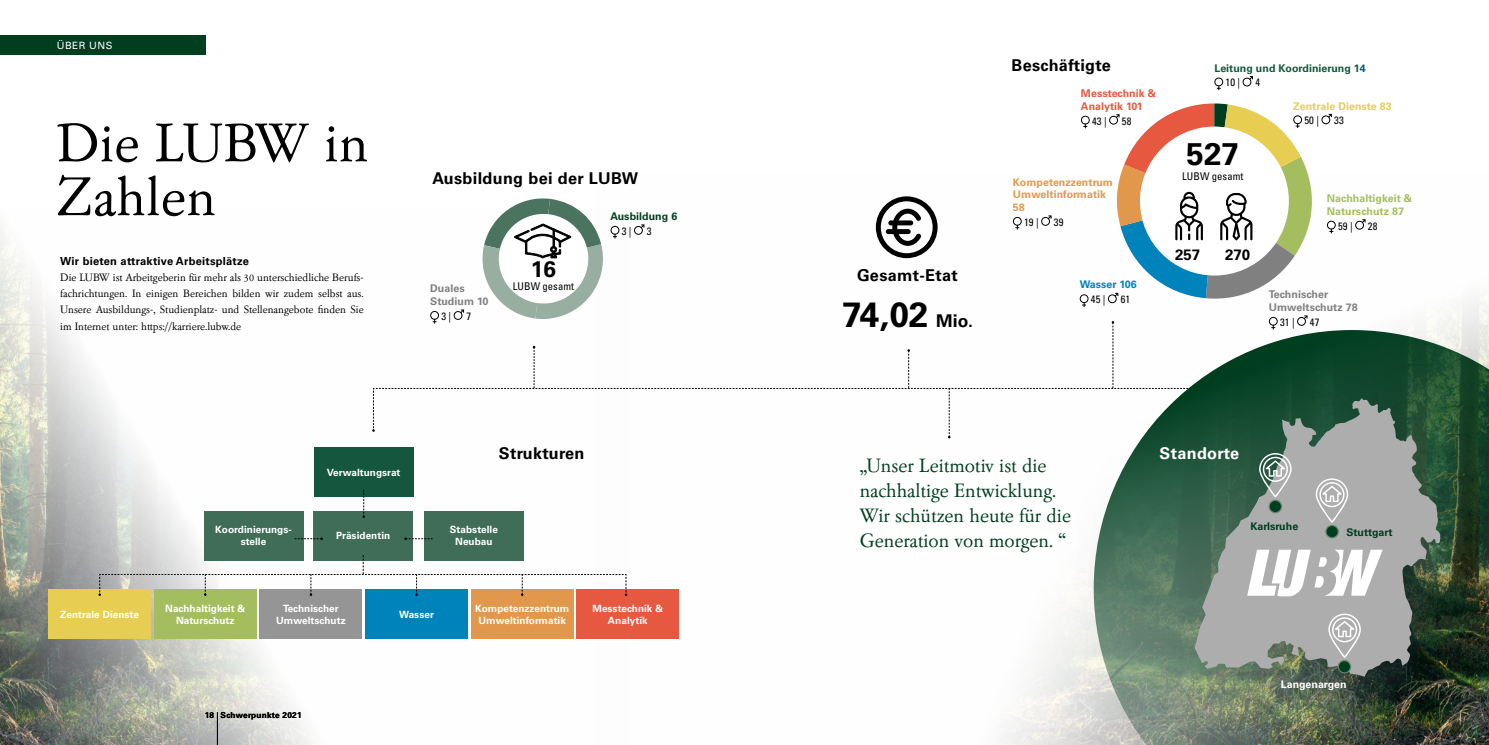
<style>
.page{position:relative;width:1489px;height:745px;background:#fff}
.page>*{position:absolute;margin:0;border:0;box-sizing:border-box;transform-origin:0 0}
.H2-Hauptthema_-_Head{font:56.25px/53.8px "Garamontfor LUBWB";letter-spacing:.005em;color:#000}
.t1{font:700 35px "Universfor LUBW 65";color:#000}
.t2{font:700 31.25px "Universfor LUBW 65";color:#000}
.t3{font:700 22.5px "Universfor LUBW 65";color:#000}
.t4{font:20px "Garamontfor LUBWB";color:#003e20}
.H3-Diagramm-Lbdg{font:700 16.25px "Universfor LUBW 65";letter-spacing:.02em;color:#000}
.H3-Diagramm-Zentr{font:700 16.25px "Universfor LUBW 65";letter-spacing:.02em;color:#000}
.H3-Diagramm-Lbdg-2{font:700 16.25px "Universfor LUBW 65";letter-spacing:.02em;color:#fff}
.t5{font:700 15px "Universfor LUBW 65";letter-spacing:.005em;color:#000}
.P-Copytext-Block{font:11.12px/16.1px "Garamontfor LUBWB";color:#000;text-align:justify}
.H3-Text-Zahlen{font:700 11.12px "Universfor LUBW 65";letter-spacing:.02em;color:#000}
.t6{font:10.62px "Universfor LUBW 57 Cn";letter-spacing:.005em;color:#000}
.t7{font:700 10.62px/12.8px "Universfor LUBW 65";letter-spacing:.005em;color:#808080}
.t8{font:700 10.62px/12.8px "Universfor LUBW 65";letter-spacing:.005em;color:#e2984c}
.t9{font:700 10.62px "Universfor LUBW 65";letter-spacing:.005em;color:#003e20}
.t10{font:700 10.62px/12.8px "Universfor LUBW 65";letter-spacing:.005em;color:#a4be5f}
.t11{font:700 10.62px "Universfor LUBW 65";letter-spacing:.005em;color:#15573e}
.t12{font:700 10.62px/12.8px "Universfor LUBW 65";letter-spacing:.005em;color:#e6583f}
.t13{font:700 10.62px "Universfor LUBW 65";letter-spacing:.005em;color:#e8cd53}
.t14{font:700 10.62px "Universfor LUBW 65";letter-spacing:.005em;color:#fff}
.t15{font:700 10.62px "Universfor LUBW 65";letter-spacing:.005em;color:#0082ba}
.t16{font:700 10px/12px "Universfor LUBW 65";letter-spacing:.005em;color:#fff;text-align:center}
.H1-Rubrik{font:10px "Universfor LUBW 55 Roman";letter-spacing:.05em;color:#fff}
.t17{font:700 8.25px "Universfor LUBW 65";letter-spacing:.03em;color:#000}
.s1{font-size:17.5px}
.s2{color:#00597f}
</style>
<div class="page">
<img style="left:628px;top:189px;width:860px;height:555px">
<img style="left:0;top:226px;width:628px;height:518px">
<svg style="left:1194px;top:398px;width:245px;height:278px;background:#7e8b83"></svg>
<svg style="left:1258px;top:453px;width:33px;height:44px"></svg>
<div style="left:1269px;top:500px;width:12px;height:12px;background:#003e20;border-radius:50%"></div>
<div style="left:1268px;top:499px;width:13px;height:14px;border:1px solid #638573;border-radius:50%"></div>
<svg style="left:1315px;top:478px;width:33px;height:44px"></svg>
<svg style="left:1325px;top:525px;width:13px;height:12px"></svg>
<div style="left:1325px;top:524px;width:13px;height:14px;border:1px solid #638573;border-radius:50%"></div>
<svg style="left:1247px;top:549px;width:135px;height:47px"></svg>
<svg style="left:1328px;top:613px;width:32px;height:44px"></svg>
<svg style="left:1338px;top:660px;width:12px;height:12px"></svg>
<div style="left:1337px;top:659px;width:14px;height:14px;border:1px solid #638573;border-radius:50%"></div>
<div style="left:0;top:35px;width:206px;height:20px;background:#003e20"></div>
<div style="left:204px;top:510px;width:99px;height:50px;background:#3f6d57"></div>
<div style="left:365px;top:588px;width:103px;height:50px;background:#0082ba"></div>
<div style="left:259px;top:588px;width:103px;height:50px;background:#959595"></div>
<div style="left:154px;top:588px;width:103px;height:50px;background:#a4be5f"></div>
<div style="left:48px;top:588px;width:103px;height:50px;background:#e8cd53"></div>
<div style="left:576px;top:588px;width:103px;height:50px;background:#e6583f"></div>
<div style="left:471px;top:588px;width:102px;height:50px;background:#e2984c"></div>
<div style="left:424px;top:510px;width:99px;height:50px;background:#3f6d57"></div>
<div style="left:314px;top:447px;width:99px;height:49px;background:#15573e"></div>
<div style="left:313px;top:510px;width:100px;height:50px;background:#3f6d57"></div>
<svg style="left:362px;top:489px;width:3px;height:28px"></svg>
<svg style="left:98px;top:555px;width:529px;height:40px"></svg>
<svg style="left:404px;top:537px;width:28px;height:2px"></svg>
<svg style="left:294px;top:537px;width:29px;height:2px"></svg>
<hr style="left:217px;top:711px;width:1px;height:33px;background:#000">
<div style="left:1321px;top:115px;width:9px;height:9px;border:1px solid #000;border-radius:50%"></div>
<svg style="left:1327px;top:114px;width:4px;height:4px"></svg>
<div style="left:1326px;top:220px;width:9px;height:9px;border:1px solid #000;border-radius:50%"></div>
<svg style="left:1329px;top:228px;width:4px;height:5px"></svg>
<div style="left:1354px;top:221px;width:9px;height:8px;border:1px solid #000;border-radius:50%"></div>
<svg style="left:1360px;top:219px;width:5px;height:5px"></svg>
<div style="left:1214px;top:77px;width:8px;height:9px;border:1px solid #000;border-radius:50%"></div>
<svg style="left:1216px;top:85px;width:4px;height:5px"></svg>
<div style="left:1242px;top:78px;width:9px;height:8px;border:1px solid #000;border-radius:50%"></div>
<svg style="left:1248px;top:76px;width:4px;height:5px"></svg>
<svg style="left:372px;top:103px;width:939px;height:335px"></svg>
<h1 class="H1-Rubrik" style="left:57px;top:39px;width:57px">ÜBER UNS</h1>
<h2 class="H2-Hauptthema_-_Head" style="left:57px;top:118px;width:313px">Die LUBW in<br>Zahlen</h2>
<h3 class="H3-Diagramm-Zentr" style="left:432px;top:168px;width:207px">Ausbildung bei der LUBW</h3>
<p class="t9" style="left:610px;top:210px;width:68px">Ausbildung 6</p>
<p class="t6" style="left:621px;top:224px;width:11px">3 |</p>
<p class="t6" style="left:646px;top:224px;width:6px">3</p>
<h3 class="H3-Text-Zahlen" style="left:60px;top:254px;width:190px">Wir bieten attraktive Arbeitsplätze</h3>
<p class="P-Copytext-Block" style="left:60px;top:269px;width:305px">Die LUBW ist Arbeitgeberin für mehr als 30 unterschiedliche Berufs&shy;fachrichtungen. In einigen Bereichen bilden wir zudem selbst aus.<br>Unsere Ausbildungs-, Studienplatz- und Stellenangebote finden Sie im Internet unter: https://karriere.lubw.de</p>
<h3 class="H3-Diagramm-Lbdg" style="left:857px;top:265px;width:102px">Gesamt-Etat</h3>
<h3 class="t3" style="left:531px;top:255px;width:27px">16</h3>
<p class="t6" style="left:513px;top:279px;width:63px">LUBW gesamt</p>
<p class="t7" style="left:430px;top:282px;width:60px">Duales<br>Studium 10</p>
<p class="t6" style="left:441px;top:309px;width:11px">3 |</p>
<p class="t6" style="left:466px;top:309px;width:6px">7</p>
<p class="t1" style="left:842px;top:294px;width:132px">74,02 <span class="s1">Mio.</span></p>
<h3 class="H3-Diagramm-Lbdg" style="left:1011px;top:55px;width:101px">Beschäftigte</h3>
<p class="t12" style="left:1080px;top:87px;width:77px">Messtechnik &amp;<br>Analytik 101</p>
<p class="t6" style="left:1092px;top:114px;width:16px">43 |</p>
<p class="t6" style="left:1121px;top:114px;width:11px">58</p>
<p class="t8" style="left:1012px;top:175px;width:101px">Kompetenzzentrum<br>Umweltinformatik<br>58</p>
<p class="t6" style="left:1024px;top:215px;width:16px">19 |</p>
<p class="t6" style="left:1053px;top:215px;width:11px">39</p>
<p class="t11" style="left:1214px;top:62px;width:153px">Leitung und Koordinierung 1<span class="s2">4</span></p>
<p class="t6" style="left:1225px;top:76px;width:16px">10 |</p>
<p class="t6" style="left:1255px;top:76px;width:6px">4</p>
<h3 class="t2" style="left:1186px;top:136px;width:54px">527</h3>
<p class="t6" style="left:1182px;top:170px;width:63px">LUBW gesamt</p>
<h3 class="t5" style="left:1174px;top:245px;width:27px">257</h3>
<h3 class="t5" style="left:1224px;top:245px;width:27px">270</h3>
<p class="t13" style="left:1293px;top:99px;width:100px">Zentrale Dienste 83</p>
<p class="t6" style="left:1304px;top:114px;width:16px">50 |</p>
<p class="t6" style="left:1334px;top:114px;width:11px">33</p>
<p class="t10" style="left:1326px;top:192px;width:87px">Nachhaltigkeit &amp;<br>Naturschutz 87</p>
<p class="t6" style="left:1337px;top:219px;width:16px">59 |</p>
<p class="t6" style="left:1367px;top:219px;width:11px">28</p>
<p class="t15" style="left:1079px;top:278px;width:59px">Wasser 106</p>
<p class="t6" style="left:1090px;top:292px;width:16px">45 |</p>
<p class="t6" style="left:1120px;top:292px;width:11px">61</p>
<p class="t7" style="left:1268px;top:288px;width:90px">Technischer<br>Umweltschutz 78</p>
<p class="t6" style="left:1279px;top:315px;width:16px">31 |</p>
<p class="t6" style="left:1309px;top:315px;width:11px">47</p>
<p class="t16" style="left:215px;top:523px;width:77px">Koordinierungs&shy;stelle</p>
<p class="t16" style="left:327px;top:466px;width:75px">Verwaltungsrat</p>
<p class="t16" style="left:336px;top:529px;width:56px">Präsidentin</p>
<h3 class="H3-Diagramm-Lbdg" style="left:499px;top:443px;width:87px">Strukturen</h3>
<p class="t16" style="left:450px;top:523px;width:49px">Stabstelle<br>Neubau</p>
<p class="t16" style="left:60px;top:607px;width:80px">Zentrale Dienste</p>
<p class="t16" style="left:592px;top:601px;width:72px">Messtechnik &amp;<br>Analytik</p>
<p class="t16" style="left:165px;top:601px;width:82px">Nachhaltigkeit &amp;<br>Naturschutz</p>
<p class="t16" style="left:276px;top:601px;width:71px">Technischer<br>Umweltschutz</p>
<p class="t16" style="left:475px;top:601px;width:96px">Kompetenzzentrum<br>Umweltinformatik</p>
<p class="t16" style="left:399px;top:607px;width:36px">Wasser</p>
<p class="t17" style="left:205px;top:710px;width:98px">18 Schwerpunkte 2021</p>
<p class="t4" style="left:859px;top:454px;width:188px">„Unser Leitmotiv ist die</p>
<p class="t4" style="left:859px;top:479px;width:198px">nachhaltige Entwicklung.</p>
<p class="t4" style="left:859px;top:504px;width:213px">Wir schützen heute für die</p>
<p class="t4" style="left:859px;top:529px;width:208px">Generation von morgen. “</p>
<h3 class="H3-Diagramm-Lbdg-2" style="left:1159px;top:443px;width:81px">Standorte</h3>
<p class="t9" style="left:1250px;top:519px;width:49px">Karlsruhe</p>
<p class="t9" style="left:1346px;top:525px;width:48px">Stuttgart</p>
<p class="t14" style="left:1280px;top:677px;width:67px">Langenargen</p>
</div>
